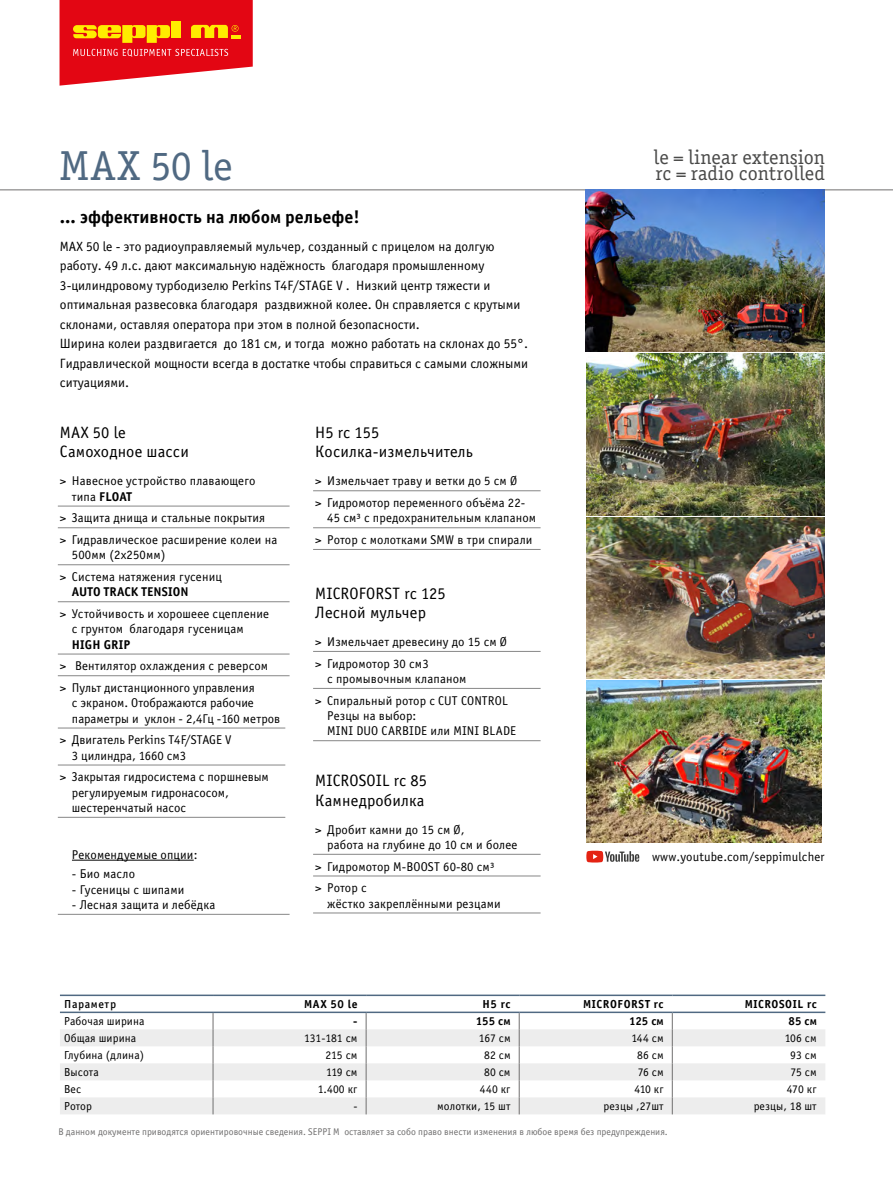
<style>
.page{position:relative;width:893px;height:1191px;background:#fff}
.page>*{position:absolute;margin:0;border:0;box-sizing:border-box;transform-origin:0 0}
.t1{font:42px "Officina Serif ITC";letter-spacing:.01em;color:#506982}
.t2{font:20.25px/16.5px "Officina Serif ITC";color:#4a4a49}
.t3{font:18px "Officina Sans Bold ITC";color:#000}
.t4{font:16.5px/19.5px "Officina Sans Book ITC";letter-spacing:.01em;color:#000}
.t5{font:13.5px/19.5px "Officina Sans Book ITC";color:#000}
.t6{font:12.75px/21.8px "Officina Sans Book ITC";letter-spacing:.01em;color:#000}
.t7{font:12.75px "Officina Sans Bold ITC";letter-spacing:.01em;color:#000}
.t8{font:11.7px "Officina Sans Book ITC";letter-spacing:.01em;color:#000}
.t9{font:11.7px "Officina Sans Bold ITC";letter-spacing:.05em;color:#000}
.t10{font:11.7px "Officina Sans Medium ITC";letter-spacing:.05em;color:#000}
.t11{font:9.75px "Officina Sans Book ITC";color:#706f6f}
.s1{font-family:"Officina Sans Book ITC"}
</style>
<div class="page">
<hr style="left:0;top:190px;width:893px;height:1px;background:#706f6f">
<svg style="left:60px;top:0;width:193px;height:86px"></svg>
<img style="left:586px;top:681px;width:236px;height:161px">
<img style="left:586px;top:190px;width:238px;height:161px">
<img style="left:587px;top:353px;width:238px;height:162px">
<img style="left:586px;top:517px;width:238px;height:162px">
<svg style="left:586px;top:850px;width:53px;height:12px"></svg>
<hr style="left:58px;top:506px;width:232px;height:1px;background:#878787">
<hr style="left:58px;top:527px;width:232px;height:1px;background:#878787">
<hr style="left:58px;top:564px;width:232px;height:1px;background:#878787">
<hr style="left:58px;top:601px;width:232px;height:1px;background:#878787">
<hr style="left:58px;top:654px;width:232px;height:1px;background:#878787">
<hr style="left:58px;top:675px;width:232px;height:1px;background:#878787">
<hr style="left:58px;top:728px;width:227px;height:1px;background:#878787">
<hr style="left:58px;top:764px;width:227px;height:1px;background:#878787">
<hr style="left:58px;top:817px;width:227px;height:1px;background:#878787">
<hr style="left:72px;top:860px;width:122px;height:1px;background:#000">
<hr style="left:58px;top:914px;width:232px;height:1px;background:#878787">
<svg style="left:60px;top:1029px;width:765px;height:85px;fill:#ededed"></svg>
<svg style="left:366px;top:1013px;width:1px;height:101px"></svg>
<svg style="left:519px;top:1013px;width:1px;height:101px"></svg>
<svg style="left:672px;top:1013px;width:1px;height:101px"></svg>
<svg style="left:213px;top:1013px;width:1px;height:101px"></svg>
<hr style="left:60px;top:994px;width:153px;height:2px;background:#506982">
<hr style="left:213px;top:994px;width:153px;height:2px;background:#506982">
<hr style="left:366px;top:994px;width:153px;height:2px;background:#506982">
<hr style="left:519px;top:994px;width:153px;height:2px;background:#506982">
<hr style="left:672px;top:994px;width:153px;height:2px;background:#506982">
<hr style="left:60px;top:1011px;width:153px;height:2px;background:#506982">
<hr style="left:213px;top:1011px;width:153px;height:2px;background:#506982">
<hr style="left:366px;top:1011px;width:153px;height:2px;background:#506982">
<hr style="left:519px;top:1011px;width:153px;height:2px;background:#506982">
<hr style="left:672px;top:1011px;width:153px;height:2px;background:#506982">
<hr style="left:313px;top:490px;width:228px;height:1px;background:#878787">
<hr style="left:313px;top:527px;width:228px;height:1px;background:#878787">
<hr style="left:313px;top:549px;width:228px;height:1px;background:#878787">
<hr style="left:313px;top:651px;width:228px;height:1px;background:#878787">
<hr style="left:313px;top:688px;width:228px;height:1px;background:#878787">
<hr style="left:313px;top:740px;width:228px;height:1px;background:#878787">
<hr style="left:313px;top:854px;width:228px;height:1px;background:#878787">
<hr style="left:313px;top:875px;width:228px;height:1px;background:#878787">
<hr style="left:313px;top:912px;width:228px;height:1px;background:#878787">
<h1 class="t1" style="left:59px;top:139px;width:175px">MAX 50 le</h1>
<h3 class="t3" style="left:60px;top:204px;width:301px">... эффективность на любом рельефе!</h3>
<p class="t5" style="left:60px;top:236px;width:470px">MAX 50 le - это радиоуправляемый мульчер, созданный с прицелом на долгую работу. 49 л.с. дают максимальную надёжность благодаря промышленному 3-цилиндровому турбодизелю Perkins T4F/STAGE V . Низкий центр тяжести и оптимальная развесовка благодаря раздвижной колее. Он справляется с крутыми склонами, оставляя оператора при этом в полной безопасности.<br>Ширина колеи раздвигается до 181 см, и тогда можно работать на склонах до 55°.<br>Гидравлической мощности всегда в достатке чтобы справиться с самыми сложными ситуациями.</p>
<p class="t4" style="left:60px;top:422px;width:130px">MAX 50 le<br>Самоходное шасси</p>
<p class="t6" style="left:60px;top:470px;width:197px">&gt; Навесное устройство плавающего</p>
<p class="t7" style="left:72px;top:487px;width:61px"><span class="s1">типа</span> FLOAT</p>
<p class="t6" style="left:60px;top:507px;width:219px">&gt; Защита днища и стальные покрытия<br>&gt; Гидравлическое расширение колеи на</p>
<p class="t6" style="left:60px;top:544px;width:163px;text-indent:12px">500мм (2x250мм)<br>&gt; Система натяжения гусениц</p>
<p class="t7" style="left:72px;top:583px;width:118px">AUTO TRACK TENSION</p>
<p class="t6" style="left:72px;top:605px;width:199px;line-height:15.3px;text-indent:-12px">&gt; Устойчивость и хорошеее сцепление с грунтом благодаря гусеницам</p>
<p class="t7" style="left:72px;top:635px;width:60px">HIGH GRIP</p>
<p class="t6" style="left:60px;top:655px;width:210px">&gt; Вентилятор охлаждения с реверсом &gt; Пульт дистанционного управления</p>
<p class="t6" style="left:72px;top:695px;width:210px;line-height:15.3px">с экраном. Отображаются рабочие параметры и уклон - 2,4Гц -160 метров</p>
<p class="t6" style="left:72px;top:732px;width:161px;line-height:15.3px;text-indent:-12px">&gt; Двигатель Perkins T4F/STAGE V<br>3 цилиндра, 1660 см3</p>
<p class="t6" style="left:72px;top:769px;width:198px;line-height:15.3px;text-indent:-12px">&gt; Закрытая гидросистема с поршневым регулируемым гидронасосом, шестеренчатый насос</p>
<p class="t6" style="left:72px;top:843px;width:127px">Рекомендуемые опции:</p>
<p class="t6" style="left:72px;top:862px;width:65px">- Био масло</p>
<p class="t6" style="left:72px;top:878px;width:114px">- Гусеницы с шипами</p>
<p class="t6" style="left:72px;top:893px;width:145px">- Лесная защита и лебёдка</p>
<p class="t4" style="left:315px;top:422px;width:159px">H5 rc 155<br>Косилка-измельчитель</p>
<p class="t6" style="left:315px;top:470px;width:212px">&gt; Измельчает траву и ветки до 5 см Ø &gt; Гидромотор переменного объёма 22-</p>
<p class="t6" style="left:315px;top:507px;width:222px;text-align:right">45 см³ с предохранительным клапаном<br>&gt; Ротор с молотками SMW в три спирали</p>
<p class="t4" style="left:315px;top:582px;width:132px">MICROFORST rc 125<br>Лесной мульчер</p>
<p class="t6" style="left:315px;top:630px;width:193px">&gt; Измельчает древесину до 15 см Ø &gt; Гидромотор 30 см3</p>
<p class="t6" style="left:315px;top:667px;width:194px;text-indent:12px">с промывочным клапаном<br>&gt; Спиральный ротор с CUT CONTROL</p>
<p class="t6" style="left:327px;top:707px;width:191px;line-height:15.3px">Резцы на выбор:<br>MINI DUO CARBIDE или MINI BLADE</p>
<p class="t4" style="left:315px;top:770px;width:113px">MICROSOIL rc 85<br>Камнедробилка</p>
<p class="t6" style="left:327px;top:821px;width:192px;line-height:15.3px;text-indent:-12px">&gt; Дробит камни до 15 см Ø,<br>работа на глубине до 10 см и более</p>
<p class="t6" style="left:315px;top:855px;width:181px">&gt; Гидромотор M-BOOST 60-80 см³ &gt; Ротор с</p>
<p class="t6" style="left:327px;top:892px;width:175px">жёстко закреплёнными резцами</p>
<h2 class="t2" style="left:654px;top:148px;width:173px">le = linear extension rc = radio controlled</h2>
<p class="t6" style="left:652px;top:845px;width:174px">www.youtube.com/seppimulcher</p>
<p class="t10" style="left:64px;top:996px;width:53px">Параметр</p>
<p class="t9" style="left:304px;top:996px;width:55px">MAX 50 le</p>
<p class="t9" style="left:483px;top:996px;width:30px">H5 rc</p>
<p class="t9" style="left:583px;top:996px;width:82px">MICROFORST rc</p>
<p class="t9" style="left:745px;top:996px;width:74px">MICROSOIL rc</p>
<p class="t8" style="left:64px;top:1013px;width:82px">Рабочая ширина</p>
<p class="t9" style="left:353px;top:1013px;width:6px">-</p>
<p class="t9" style="left:476px;top:1013px;width:36px">155 см</p>
<p class="t9" style="left:629px;top:1013px;width:36px">125 см</p>
<p class="t9" style="left:788px;top:1013px;width:30px">85 см</p>
<p class="t8" style="left:64px;top:1030px;width:74px">Общая ширина</p>
<p class="t8" style="left:304px;top:1030px;width:55px">131-181 см</p>
<p class="t8" style="left:479px;top:1030px;width:33px">167 см</p>
<p class="t8" style="left:631px;top:1030px;width:34px">144 см</p>
<p class="t8" style="left:785px;top:1030px;width:34px">106 см</p>
<p class="t8" style="left:64px;top:1047px;width:82px">Глубина (длина)</p>
<p class="t8" style="left:326px;top:1047px;width:34px">215 см</p>
<p class="t8" style="left:484px;top:1047px;width:28px">82 см</p>
<p class="t8" style="left:637px;top:1047px;width:28px">86 см</p>
<p class="t8" style="left:790px;top:1047px;width:28px">93 см</p>
<p class="t8" style="left:64px;top:1064px;width:36px">Высота</p>
<p class="t8" style="left:326px;top:1064px;width:33px">119 см</p>
<p class="t8" style="left:484px;top:1064px;width:28px">80 см</p>
<p class="t8" style="left:638px;top:1064px;width:27px">76 см</p>
<p class="t8" style="left:791px;top:1064px;width:28px">75 см</p>
<p class="t8" style="left:64px;top:1081px;width:19px">Вес</p>
<p class="t8" style="left:318px;top:1081px;width:41px">1.400 кг</p>
<p class="t8" style="left:480px;top:1081px;width:32px">440 кг</p>
<p class="t8" style="left:634px;top:1081px;width:31px">410 кг</p>
<p class="t8" style="left:787px;top:1081px;width:31px">470 кг</p>
<p class="t8" style="left:64px;top:1098px;width:29px">Ротор</p>
<p class="t8" style="left:353px;top:1098px;width:6px">-</p>
<p class="t8" style="left:437px;top:1098px;width:75px">молотки, 15 шт</p>
<p class="t8" style="left:603px;top:1098px;width:62px">резцы ,27шт</p>
<p class="t8" style="left:754px;top:1098px;width:65px">резцы, 18 шт</p>
<p class="t11" style="left:58px;top:1125px;width:611px">В данном документе приводятся ориентировочные сведения. SEPPI M оставляет за собо право внести изменения в любое время без предупреждения.</p>
</div>
